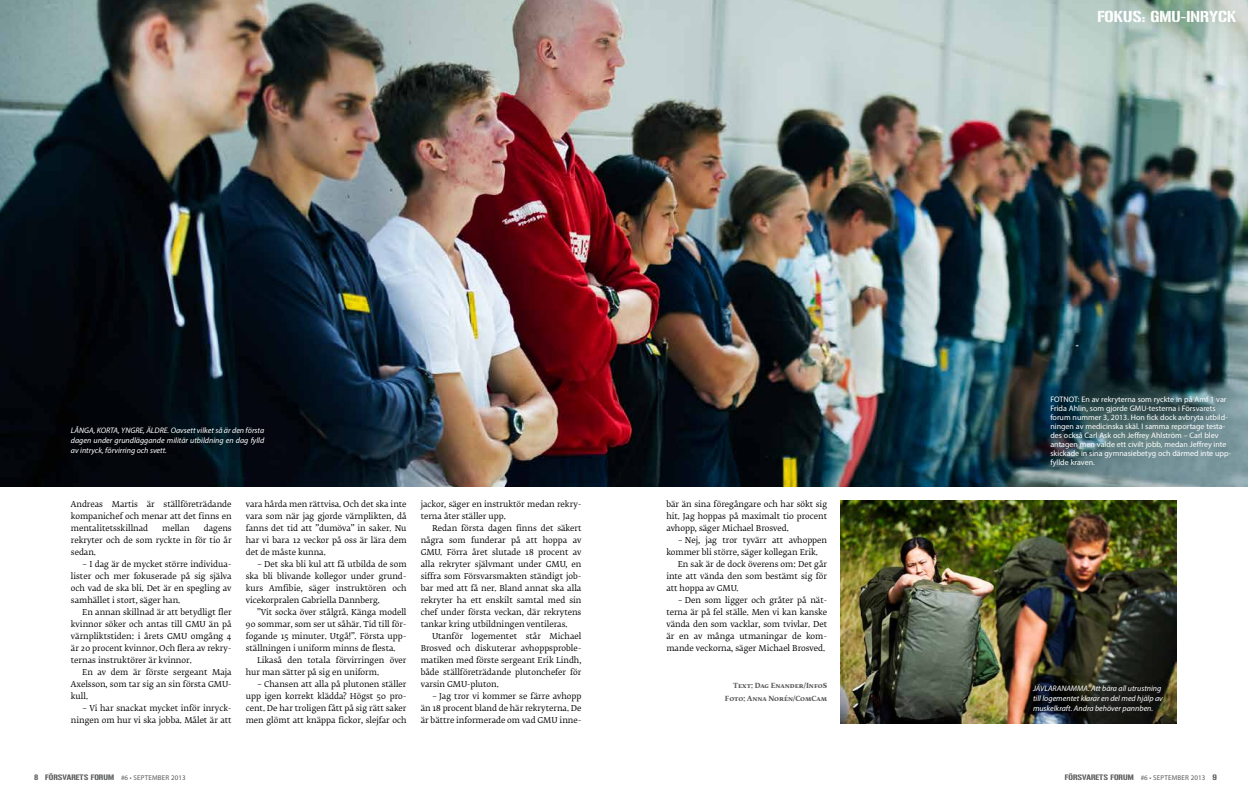
<style>
.page{position:relative;width:1248px;height:794px;background:#fff}
.page>*{position:absolute;margin:0;border:0;box-sizing:border-box;transform-origin:0 0}
.t1{font:14px "Gunplay";color:#fff}
.t2{font:8px/12px "Fedra Serif B Std";color:#000;text-align:justify}
.t3{font:8px/9px "Myriad Pro";color:#fff}
.t4{font:italic 8px/10px "Myriad Pro";color:#fff;text-align:justify}
.t5{font:7px "Gunplay";color:#58595b}
.t6{font:700 7px/12.8px "Fedra Serif B Std";color:#58595b;text-align:right}
.s1{font-family:"Myriad Pro"}
</style>
<div class="page">
<img style="left:0;top:0;width:1247px;height:486px">
<img style="left:840px;top:500px;width:336px;height:224px">
<p class="t4" style="left:71px;top:425px;width:195px">LÅNGA, KORTA, YNGRE, ÄLDRE. Oavsett vilket så är den första dagen under grundläggande militär utbildning en dag fylld av intryck, förvirring och svett.</p>
<p class="t2" style="left:71px;top:498px;width:162px">Andreas Martis är ställföreträdande kompanichef och menar att det finns en mentalitetsskillnad</p>
<p class="t2" style="left:71px;top:522px;width:162px;text-indent:133px">dagens rekryter och de som ryckte in för tio år sedan.</p>
<p class="t2" style="left:71px;top:558px;width:162px;text-indent:11px">– I dag är de mycket större individua&shy;lister och mer fokuserade på sig själva och vad de ska bli. Det är en spegling av samhället i stort, säger han.</p>
<p class="t2" style="left:71px;top:606px;width:162px;text-indent:11px">En annan skillnad är att betydligt fler kvinnor söker och antas till GMU än på värnpliktstiden: i årets GMU omgång 4 är 20 procent kvinnor. Och flera av rekry&shy;ternas instruktörer är kvinnor.</p>
<p class="t2" style="left:71px;top:666px;width:162px;text-indent:11px">En av dem är förste sergeant Maja Axelsson, som tar sig an sin första GMU&shy;kull.</p>
<p class="t2" style="left:71px;top:702px;width:162px;text-align:right">– Vi har snackat mycket inför inryck&shy;ningen om hur vi ska jobba. Målet är att</p>
<p class="t2" style="left:162px;top:522px;width:29px">mellan</p>
<p class="t2" style="left:246px;top:498px;width:162px">vara hårda men rättvisa. Och det ska inte vara som när jag gjorde värnplikten, då fanns det tid att ”dumöva” in saker. Nu har vi bara 12 veckor på oss är lära dem det de måste kunna.</p>
<p class="t2" style="left:246px;top:558px;width:162px;text-indent:11px">– Det ska bli kul att få utbilda de som ska bli blivande kollegor under grund&shy;kurs Amfibie, säger instruktören och vicekorpralen Gabriella Dannberg.</p>
<p class="t2" style="left:246px;top:606px;width:162px;text-indent:11px">”Vit socka över stålgrå. Känga modell 90 sommar, som ser ut såhär. Tid till för&shy;fogande 15 minuter. Utgå!”. Första upp&shy;ställningen i uniform minns de flesta.</p>
<p class="t2" style="left:246px;top:654px;width:162px;text-indent:11px">Likaså den totala förvirringen över hur man sätter på sig en uniform.</p>
<p class="t2" style="left:246px;top:678px;width:162px;text-indent:11px">– Chansen att alla på plutonen ställer upp igen korrekt klädda? Högst 50 pro&shy;cent. De har troligen fått på sig rätt saker men glömt att knäppa fickor, slejfar och</p>
<p class="t2" style="left:420px;top:498px;width:162px">jackor, säger en instruktör medan rekry&shy;terna åter ställer upp.</p>
<p class="t2" style="left:420px;top:522px;width:162px;text-indent:11px">Redan första dagen finns det säkert några som funderar på att hoppa av GMU. Förra året slutade 18 procent av alla rekryter självmant under GMU, en siffra som Försvarsmakten ständigt job&shy;bar med att få ner. Bland annat ska alla rekryter ha ett enskilt samtal med sin chef under första veckan, där rekrytens tankar kring utbildningen ventileras.</p>
<p class="t2" style="left:420px;top:630px;width:162px;text-indent:11px">Utanför logementet står Michael Brosved och diskuterar avhoppsproble&shy;matiken med förste sergeant Erik Lindh, både ställföreträdande plutonchefer för varsin GMU-pluton.</p>
<p class="t2" style="left:420px;top:690px;width:162px;text-indent:11px">– Jag tror vi kommer se färre avhopp än 18 procent bland de här rekryterna. De är bättre informerade om vad GMU inne-</p>
<p class="t2" style="left:666px;top:498px;width:162px">bär än sina föregångare och har sökt sig hit. Jag hoppas på maximalt tio procent avhopp, säger Michael Brosved.</p>
<p class="t2" style="left:666px;top:534px;width:162px;text-indent:11px">– Nej, jag tror tyvärr att avhoppen kommer bli större, säger kollegan Erik.</p>
<p class="t2" style="left:666px;top:558px;width:162px;text-indent:11px">En sak är de dock överens om: Det går inte att vända den som bestämt sig för att hoppa av GMU.</p>
<p class="t2" style="left:666px;top:594px;width:162px;text-indent:11px">– Den som ligger och gråter på nät&shy;terna är på fel ställe. Men vi kan kanske vända den som vacklar, som tvivlar. Det är en av många utmaningar de kom&shy;mande veckorna, säger Michael Brosved.</p>
<p class="t6" style="left:725px;top:680px;width:104px">Text: Dag Enander/InfoS<br>Foto: Anna Norén/ComCam</p>
<h1 class="t1" style="left:1097px;top:9px;width:141px">FOKUS: GMU-INRYCK</h1>
<p class="t3" style="left:1050px;top:395px;width:182px">FOTNOT: En av rekryterna som ryckte in på Amf 1 var Frida Ahlin, som gjorde GMU-testerna i Försvarets forum nummer 3, 2013. Hon fick dock avbryta utbild&shy;ningen av medicinska skäl. I samma reportage testa&shy;des också Carl Ask och Jeffrey Ahlström – Carl blev antagen men valde ett civilt jobb, medan Jeffrey inte skickade in sina gymnasiebetyg och därmed inte upp&shy;fyllde kraven.</p>
<p class="t4" style="left:1032px;top:683px;width:131px;text-align:left">JÄVLARANAMMA. Att bära all utrustning till logementet klarar en del med hjälp av muskelkraft. Andra behöver pannben.</p>
<p class="t5" style="left:34px;top:773px;width:153px">8 FÖRSVARETS FORUM <span class="s1">#6 • SEPTEMBER 2013</span></p>
<p class="t5" style="left:1064px;top:773px;width:153px">FÖRSVARETS FORUM <span class="s1">#6 • SEPTEMBER 2013</span> 9</p>
</div>
